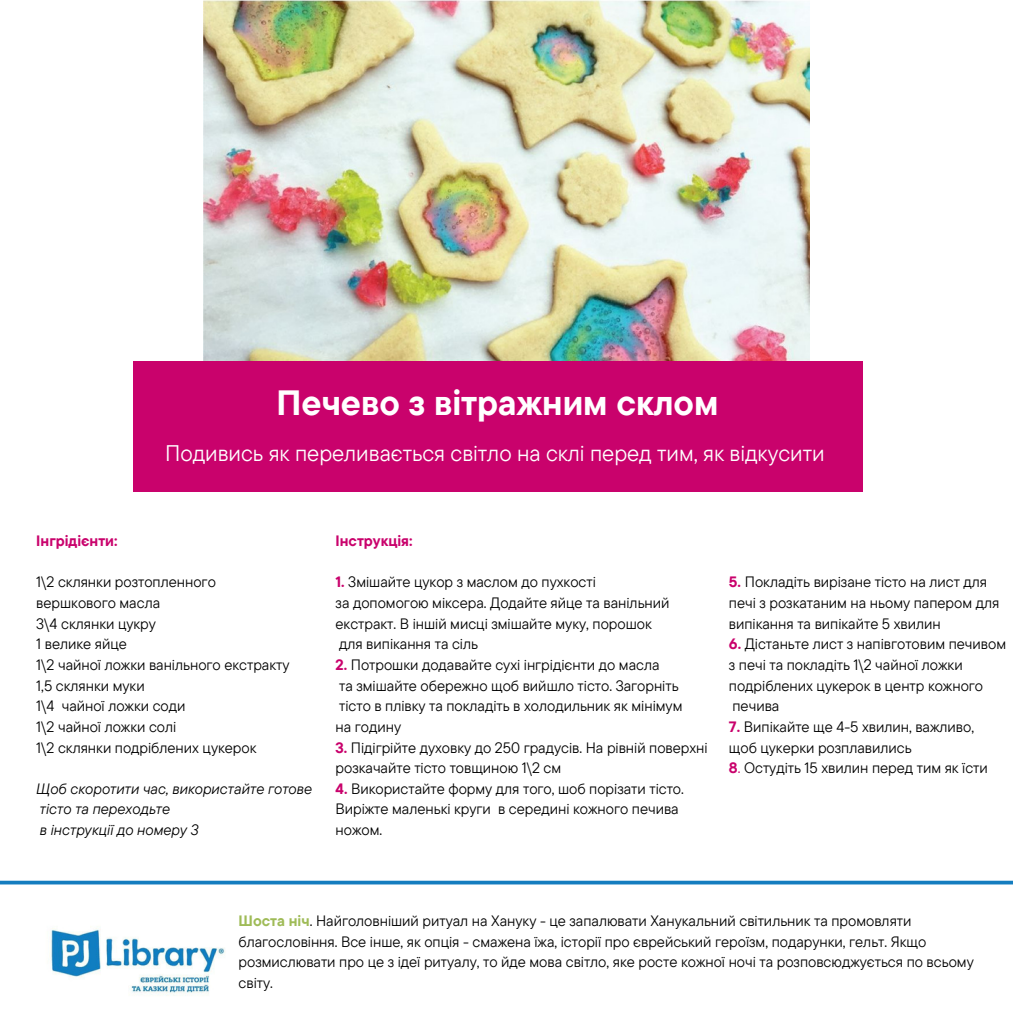
<style>
.page{position:relative;width:1013px;height:1013px;background:#fff}
.page>*{position:absolute;margin:0;border:0;box-sizing:border-box;transform-origin:0 0}
.t1{font:700 35px "TT Commons Pro";color:#fff}
.t2{font:22.5px "TT Commons Pro";color:#fff}
.t3{font:15px/20.6px "TT Commons Pro";color:#000}
.t4{font:italic 15px "TT Commons Pro";color:#000}
.t5{font:700 15px "TT Commons Pro";color:#c9026c}
.s1{font-weight:700;color:#c9026c}
.s2{color:#c9026c}
.s3{font-weight:700;color:#9fbb57}
</style>
<div class="page">
<img style="left:204px;top:0;width:605px;height:361px">
<div style="left:133px;top:361px;width:729px;height:131px;background:#c9026c"></div>
<img style="left:51px;top:928px;width:174px;height:68px">
<svg style="left:0;top:880px;width:1012px;height:4px;background:#3e94ca"></svg>
<p class="t1" style="left:277px;top:380px;width:443px">Печево з вітражним склом</p>
<p class="t2" style="left:165px;top:438px;width:661px">Подивись як переливається світло на склі перед тим, як відкусити</p>
<p class="t5" style="left:36px;top:531px;width:83px">Інгрідієнти:</p>
<p class="t3" style="left:36px;top:571px;width:181px">1\2 склянки розтопленного</p>
<p class="t3" style="left:36px;top:592px;width:125px">вершкового масла</p>
<p class="t3" style="left:36px;top:612px;width:121px">3\4 склянки цукру</p>
<p class="t3" style="left:36px;top:633px;width:92px">1 велике яйце</p>
<p class="t3" style="left:36px;top:654px;width:255px">1\2 чайної ложки ванільного екстракту</p>
<p class="t3" style="left:36px;top:674px;width:110px">1,5 склянки муки</p>
<p class="t3" style="left:36px;top:695px;width:151px">1\4 чайної ложки соди</p>
<p class="t3" style="left:36px;top:716px;width:141px">1\2 чайної ложки солі</p>
<p class="t3" style="left:36px;top:736px;width:222px">1\2 склянки подріблених цукерок</p>
<p class="t4" style="left:36px;top:778px;width:277px">Щоб скоротити час, використайте готове</p>
<p class="t4" style="left:40px;top:799px;width:132px">тісто та переходьте</p>
<p class="t4" style="left:40px;top:820px;width:160px">в інструкції до номеру 3</p>
<p class="t5" style="left:335px;top:531px;width:78px">Інструкція:</p>
<p class="t3" style="left:335px;top:571px;width:262px"><span class="s1">1.</span> Змішайте цукор з маслом до пухкості</p>
<p class="t3" style="left:335px;top:592px;width:335px">за допомогою міксера. Додайте яйце та ванільний</p>
<p class="t3" style="left:335px;top:612px;width:318px">екстракт. В іншій мисці змішайте муку, порошок</p>
<p class="t3" style="left:339px;top:633px;width:140px">для випікання та сіль</p>
<p class="t3" style="left:335px;top:654px;width:325px"><span class="s1">2.</span> Потрошки додавайте сухі інгрідієнти до масла</p>
<p class="t3" style="left:339px;top:674px;width:341px">та змішайте обережно щоб вийшло тісто. Загорніть</p>
<p class="t3" style="left:339px;top:695px;width:345px">тісто в плівку та покладіть в холодильник як мінімум</p>
<p class="t3" style="left:335px;top:716px;width:67px">на годину</p>
<p class="t3" style="left:335px;top:736px;width:373px"><span class="s1">3.</span> Підігрійте духовку до 250 градусів. На рівній поверхні</p>
<p class="t3" style="left:335px;top:757px;width:227px">розкачайте тісто товщиною 1\2 см</p>
<p class="t3" style="left:335px;top:777px;width:350px"><span class="s1">4.</span> Використайте форму для того, шоб порізати тісто.</p>
<p class="t3" style="left:335px;top:798px;width:344px">Виріжте маленькі круги в середині кожного печива</p>
<p class="t3" style="left:335px;top:819px;width:48px">ножом.</p>
<p class="t3" style="left:729px;top:571px;width:260px"><span class="s1">5.</span> Покладіть вирізане тісто на лист для</p>
<p class="t3" style="left:729px;top:592px;width:272px">печі з розкатаним на ньому папером для</p>
<p class="t3" style="left:729px;top:612px;width:213px">випікання та випікайте 5 хвилин</p>
<p class="t3" style="left:729px;top:633px;width:279px"><span class="s1">6.</span> Дістаньте лист з напівготовим печивом</p>
<p class="t3" style="left:729px;top:654px;width:235px">з печі та покладіть 1\2 чайної ложки</p>
<p class="t3" style="left:729px;top:674px;width:256px">подріблених цукерок в центр кожного</p>
<p class="t3" style="left:732px;top:695px;width:48px">печива</p>
<p class="t3" style="left:729px;top:716px;width:247px"><span class="s1">7.</span> Випікайте ще 4-5 хвилин, важливо,</p>
<p class="t3" style="left:729px;top:736px;width:184px">щоб цукерки розплавились</p>
<p class="t3" style="left:729px;top:757px;width:260px"><span class="s1">8</span><span class="s2">.</span> Остудіть 15 хвилин перед тим як їсти</p>
<p class="t3" style="left:238px;top:910px;width:736px"><span class="s3">Шоста ніч</span>. Найголовніший ритуал на Хануку - це запалювати Ханукальний світильник та промовляти благословіння. Все інше, як опція - смажена їжа, історії про єврейський героїзм, подарунки, гельт. Якщо розмислювати про це з ідеї ритуалу, то йде мова світло, яке росте кожної ночі та розповсюджується по всьому світу.</p>
</div>
